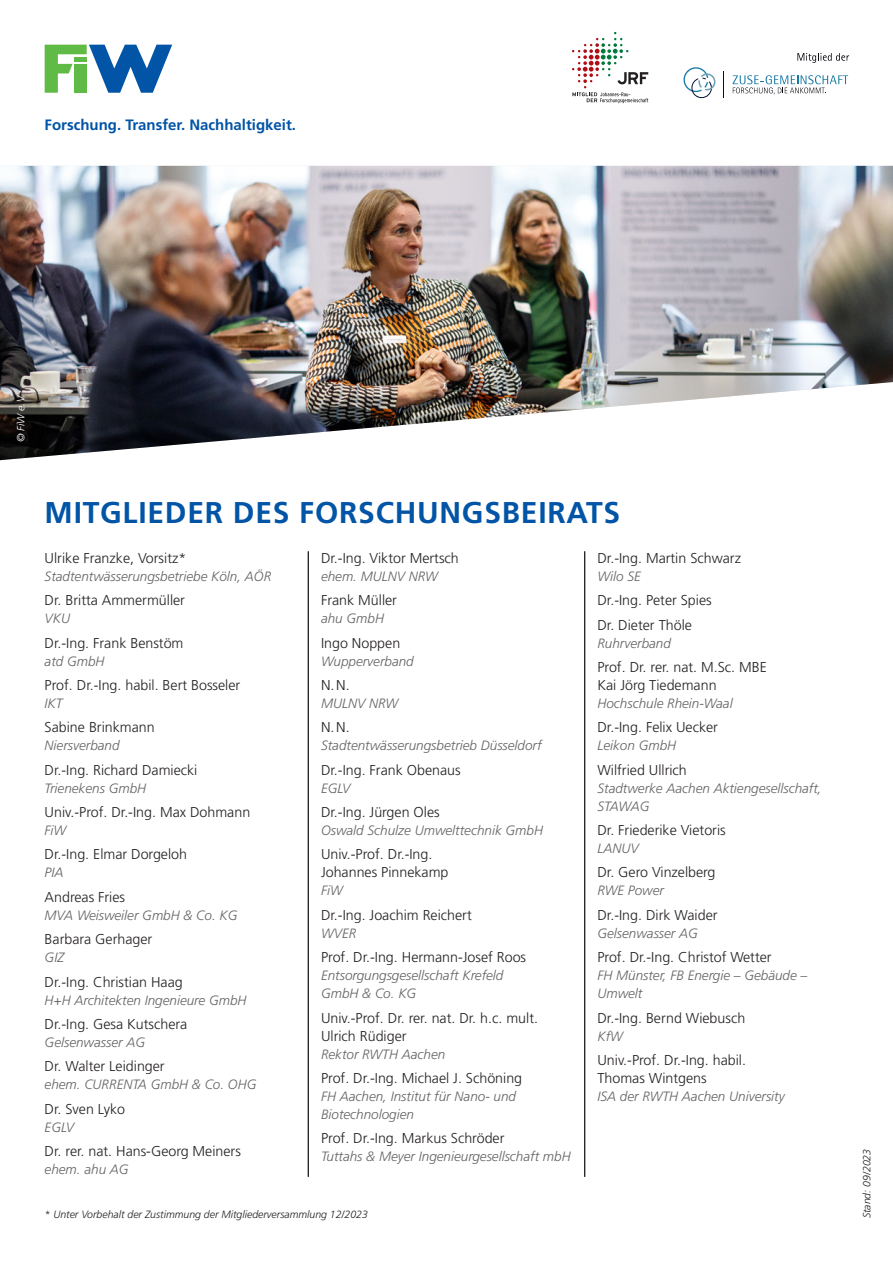
<style>
.page{position:relative;width:893px;height:1263px;background:#fff}
.page>*{position:absolute;margin:0;border:0;box-sizing:border-box;transform-origin:0 0}
.t1{font:30px "Frutiger LT 65 Bd";letter-spacing:.025em;color:#0154a6}
.t2{font:15px "Frutiger LT 65 Bd";color:#0154a6}
.Copy{font:14.25px/18px "Frutiger LT 45 Lt";color:#231f20}
.Copy-2{font:13.5px/18px "Frutiger LT 46 Lt It";color:#636366}
.t3{font:10.5px "Frutiger LT 46 Lt It";color:#231f20}
.t4{font:10.5px "Frutiger LT 46 Lt It";color:#fff}
</style>
<div class="page">
<hr style="left:308px;top:551px;width:1px;height:626px;background:#231f20">
<hr style="left:584px;top:551px;width:1px;height:626px;background:#231f20">
<svg style="left:45px;top:45px;width:127px;height:43px"></svg>
<img style="left:0;top:166px;width:893px;height:294px">
<svg style="left:572px;top:32px;width:76px;height:71px"></svg>
<svg style="left:723px;top:71px;width:1px;height:27px"></svg>
<svg style="left:683px;top:67px;width:33px;height:31px"></svg>
<svg style="left:733px;top:75px;width:115px;height:19px"></svg>
<svg style="left:797px;top:53px;width:52px;height:10px"></svg>
<p class="t2" style="left:45px;top:116px;width:253px">Forschung. Transfer. Nachhaltigkeit.</p>
<p class="t4" style="left:15px;top:442px;width:50px;rotate:-90deg">© FiW e. V.</p>
<h1 class="t1" style="left:45px;top:495px;width:577px">MITGLIEDER DES FORSCHUNGSBEIRATS</h1>
<p class="Copy" style="left:45px;top:549px;width:143px">Ulrike Franzke, Vorsitz*</p>
<p class="Copy-2" style="left:45px;top:567px;width:228px">Stadtentwässerungsbetriebe Köln, AÖR</p>
<p class="Copy" style="left:45px;top:591px;width:142px">Dr. Britta Ammermüller</p>
<p class="Copy-2" style="left:45px;top:610px;width:27px">VKU</p>
<p class="Copy" style="left:45px;top:634px;width:140px">Dr.-Ing. Frank Benstöm</p>
<p class="Copy-2" style="left:45px;top:652px;width:62px">atd GmbH</p>
<p class="Copy" style="left:45px;top:676px;width:197px">Prof. Dr.-Ing. habil. Bert Bosseler</p>
<p class="Copy-2" style="left:45px;top:694px;width:19px">IKT</p>
<p class="Copy" style="left:45px;top:719px;width:112px">Sabine Brinkmann</p>
<p class="Copy-2" style="left:45px;top:737px;width:77px">Niersverband</p>
<p class="Copy" style="left:45px;top:761px;width:154px">Dr.-Ing. Richard Damiecki</p>
<p class="Copy-2" style="left:45px;top:779px;width:103px">Trienekens GmbH</p>
<p class="Copy" style="left:45px;top:803px;width:207px">Univ.-Prof. Dr.-Ing. Max Dohmann</p>
<p class="Copy-2" style="left:45px;top:821px;width:23px">FiW</p>
<p class="Copy" style="left:45px;top:846px;width:144px">Dr.-Ing. Elmar Dorgeloh</p>
<p class="Copy-2" style="left:45px;top:864px;width:20px">PIA</p>
<p class="Copy" style="left:45px;top:888px;width:82px">Andreas Fries</p>
<p class="Copy-2" style="left:45px;top:906px;width:194px">MVA Weisweiler GmbH &amp; Co. KG</p>
<p class="Copy" style="left:45px;top:930px;width:109px">Barbara Gerhager</p>
<p class="Copy-2" style="left:45px;top:949px;width:21px">GIZ</p>
<p class="Copy" style="left:45px;top:973px;width:140px">Dr.-Ing. Christian Haag</p>
<p class="Copy-2" style="left:45px;top:991px;width:203px">H+H Architekten Ingenieure GmbH</p>
<p class="Copy" style="left:45px;top:1015px;width:144px">Dr.-Ing. Gesa Kutschera</p>
<p class="Copy-2" style="left:45px;top:1033px;width:102px">Gelsenwasser AG</p>
<p class="Copy" style="left:45px;top:1058px;width:122px">Dr. Walter Leidinger</p>
<p class="Copy-2" style="left:45px;top:1076px;width:213px">ehem. CURRENTA GmbH &amp; Co. OHG</p>
<p class="Copy" style="left:45px;top:1100px;width:82px">Dr. Sven Lyko</p>
<p class="Copy-2" style="left:45px;top:1118px;width:31px">EGLV</p>
<p class="Copy" style="left:45px;top:1142px;width:198px">Dr. rer. nat. Hans-Georg Meiners</p>
<p class="Copy-2" style="left:45px;top:1160px;width:86px">ehem. ahu AG</p>
<p class="Copy" style="left:321px;top:549px;width:139px">Dr.-Ing. Viktor Mertsch</p>
<p class="Copy-2" style="left:321px;top:567px;width:118px">ehem. MULNV NRW</p>
<p class="Copy" style="left:321px;top:591px;width:77px">Frank Müller</p>
<p class="Copy-2" style="left:321px;top:610px;width:65px">ahu GmbH</p>
<p class="Copy" style="left:321px;top:634px;width:81px">Ingo Noppen</p>
<p class="Copy-2" style="left:321px;top:652px;width:94px">Wupperverband</p>
<p class="Copy" style="left:321px;top:676px;width:30px">N.N.</p>
<p class="Copy-2" style="left:321px;top:694px;width:79px">MULNV NRW</p>
<p class="Copy" style="left:321px;top:719px;width:30px">N.N.</p>
<p class="Copy-2" style="left:321px;top:737px;width:222px">Stadtentwässerungsbetrieb Düsseldorf</p>
<p class="Copy" style="left:321px;top:761px;width:141px">Dr.-Ing. Frank Obenaus</p>
<p class="Copy-2" style="left:321px;top:779px;width:31px">EGLV</p>
<p class="Copy" style="left:321px;top:803px;width:120px">Dr.-Ing. Jürgen Oles</p>
<p class="Copy-2" style="left:321px;top:821px;width:224px">Oswald Schulze Umwelttechnik GmbH</p>
<p class="Copy" style="left:321px;top:846px;width:129px">Univ.-Prof. Dr.-Ing.<br>Johannes Pinnekamp</p>
<p class="Copy-2" style="left:321px;top:882px;width:23px">FiW</p>
<p class="Copy" style="left:321px;top:906px;width:152px">Dr.-Ing. Joachim Reichert</p>
<p class="Copy-2" style="left:321px;top:924px;width:37px">WVER</p>
<p class="Copy" style="left:321px;top:948px;width:207px">Prof. Dr.-Ing. Hermann-Josef Roos</p>
<p class="Copy-2" style="left:321px;top:967px;width:184px">Entsorgungsgesellschaft Krefeld<br>GmbH &amp; Co. KG</p>
<p class="Copy" style="left:321px;top:1009px;width:218px">Univ.-Prof. Dr. rer. nat. Dr. h.c. mult.<br>Ulrich Rüdiger</p>
<p class="Copy-2" style="left:321px;top:1045px;width:126px">Rektor RWTH Aachen</p>
<p class="Copy" style="left:321px;top:1069px;width:203px">Prof. Dr.-Ing. Michael J. Schöning</p>
<p class="Copy-2" style="left:321px;top:1087px;width:197px">FH Aachen, Institut für Nano- und<br>Biotechnologien</p>
<p class="Copy" style="left:321px;top:1130px;width:185px">Prof. Dr.-Ing. Markus Schröder</p>
<p class="Copy-2" style="left:321px;top:1148px;width:251px">Tuttahs &amp; Meyer Ingenieurgesellschaft mbH</p>
<p class="t3" style="left:45px;top:1209px;width:325px">* Unter Vorbehalt der Zustimmung der Mitgliederversammlung 12/2023</p>
<p class="Copy" style="left:597px;top:549px;width:145px">Dr.-Ing. Martin Schwarz</p>
<p class="Copy-2" style="left:597px;top:567px;width:45px">Wilo SE</p>
<p class="Copy" style="left:597px;top:591px;width:116px">Dr.-Ing. Peter Spies</p>
<p class="Copy" style="left:597px;top:616px;width:96px">Dr. Dieter Thöle</p>
<p class="Copy-2" style="left:597px;top:634px;width:75px">Ruhrverband</p>
<p class="Copy" style="left:597px;top:658px;width:171px">Prof. Dr. rer. nat. M.Sc. MBE<br>Kai Jörg Tiedemann</p>
<p class="Copy-2" style="left:597px;top:694px;width:137px">Hochschule Rhein-Waal</p>
<p class="Copy" style="left:597px;top:719px;width:122px">Dr.-Ing. Felix Uecker</p>
<p class="Copy-2" style="left:597px;top:737px;width:80px">Leikon GmbH</p>
<p class="Copy" style="left:597px;top:761px;width:91px">Wilfried Ullrich</p>
<p class="Copy-2" style="left:597px;top:779px;width:226px">Stadtwerke Aachen Aktiengesellschaft,<br>STAWAG</p>
<p class="Copy" style="left:597px;top:821px;width:130px">Dr. Friederike Vietoris</p>
<p class="Copy-2" style="left:597px;top:839px;width:43px">LANUV</p>
<p class="Copy" style="left:597px;top:864px;width:120px">Dr. Gero Vinzelberg</p>
<p class="Copy-2" style="left:597px;top:882px;width:68px">RWE Power</p>
<p class="Copy" style="left:597px;top:906px;width:122px">Dr.-Ing. Dirk Waider</p>
<p class="Copy-2" style="left:597px;top:924px;width:102px">Gelsenwasser AG</p>
<p class="Copy" style="left:597px;top:948px;width:176px">Prof. Dr.-Ing. Christof Wetter</p>
<p class="Copy-2" style="left:597px;top:967px;width:211px">FH Münster, FB Energie – Gebäude –<br>Umwelt</p>
<p class="Copy" style="left:597px;top:1009px;width:149px">Dr.-Ing. Bernd Wiebusch</p>
<p class="Copy-2" style="left:597px;top:1027px;width:27px">KfW</p>
<p class="Copy" style="left:597px;top:1051px;width:150px">Univ.-Prof. Dr.-Ing. habil.<br>Thomas Wintgens</p>
<p class="Copy-2" style="left:597px;top:1087px;width:189px">ISA der RWTH Aachen University</p>
<p class="t3" style="left:861px;top:1218px;width:71px;rotate:-90deg">Stand: 09/2023</p>
</div>
